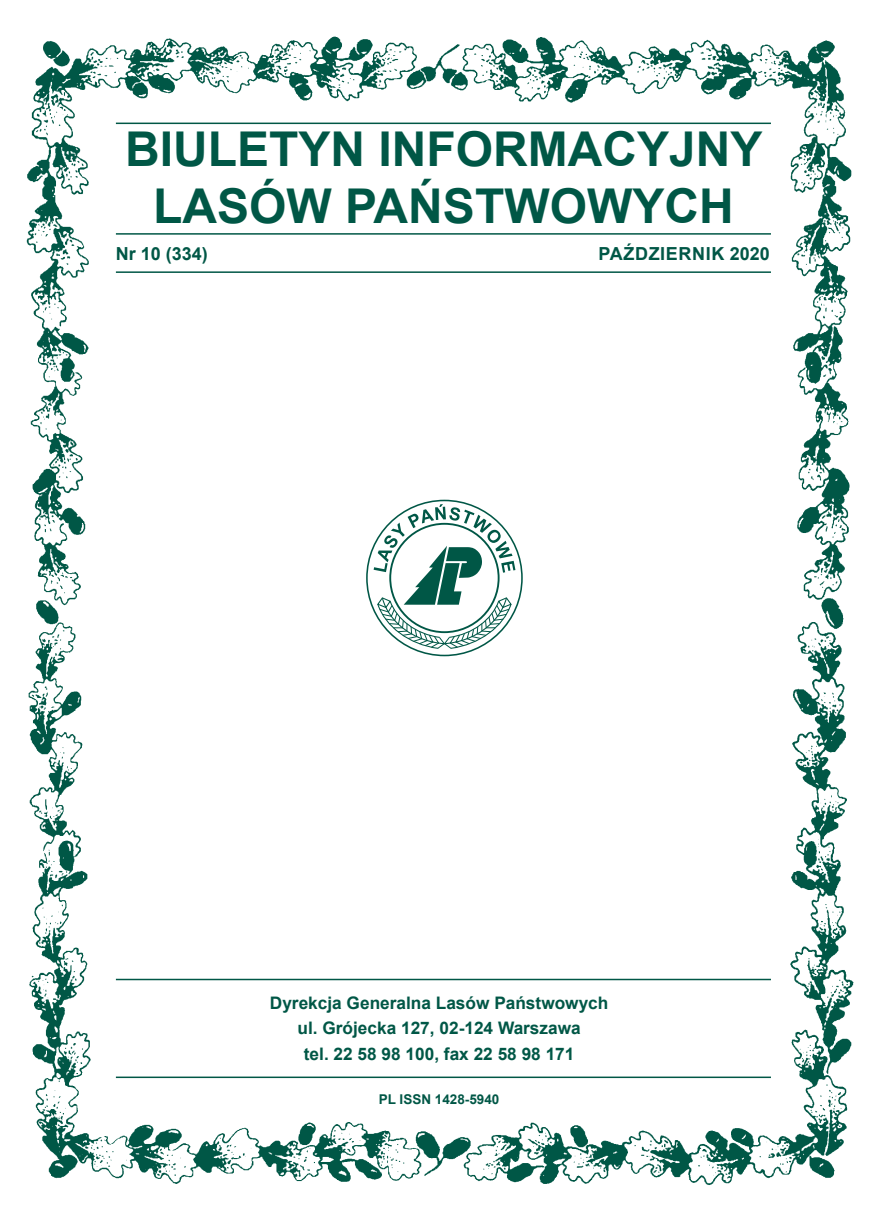
<style>
.page{position:relative;width:872px;height:1212px;background:#fff}
.page>*{position:absolute;margin:0;border:0;box-sizing:border-box;transform-origin:0 0}
.t1{font:700 48px "Arial";color:#005746}
.t2{font:700 18px "Arial";letter-spacing:.035em;color:#005746}
.t3{font:700 17.25px "Arial";color:#005746}
.t4{font:700 13.5px "Arial";color:#005746}
</style>
<div class="page">
<img style="left:26px;top:36px;width:828px;height:1149px">
<div style="left:368px;top:501px;width:153px;height:154px;background:#fff;border-radius:50%"></div>
<svg style="left:373px;top:504px;width:142px;height:145px"></svg>
<hr style="left:116px;top:233px;width:655px;height:2px;background:#005746">
<hr style="left:116px;top:123px;width:655px;height:1px;background:#005746">
<hr style="left:116px;top:271px;width:655px;height:2px;background:#005746">
<hr style="left:116px;top:979px;width:655px;height:1px;background:#005746">
<hr style="left:116px;top:1076px;width:655px;height:2px;background:#005746">
<p class="t1" style="left:125px;top:115px;width:639px">BIULETYN INFORMACYJNY</p>
<p class="t1" style="left:153px;top:172px;width:582px">LASÓW PAŃSTWOWYCH</p>
<p class="t2" style="left:116px;top:241px;width:94px">Nr 10 (334)</p>
<p class="t2" style="left:598px;top:241px;width:173px">PAŹDZIERNIK 2020</p>
<p class="t3" style="left:270px;top:991px;width:340px">Dyrekcja Generalna Lasów Państwowych</p>
<p class="t3" style="left:297px;top:1016px;width:285px">ul. Grójecka 127, 02-124 Warszawa</p>
<p class="t3" style="left:304px;top:1042px;width:272px">tel. 22 58 98 100, fax 22 58 98 171</p>
<p class="t4" style="left:379px;top:1089px;width:122px">PL ISSN 1428-5940</p>
</div>
